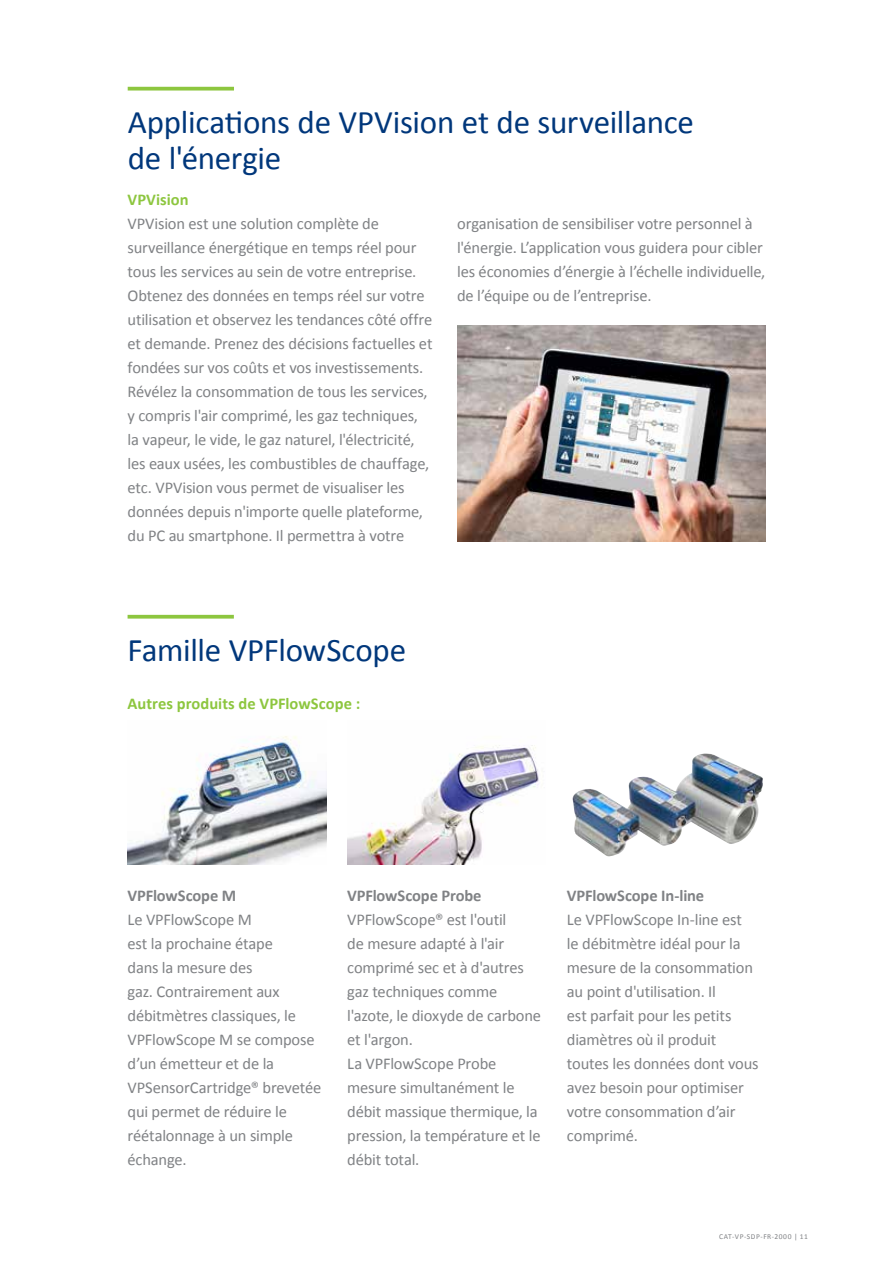
<style>
.page{position:relative;width:893px;height:1263px;background:#fff}
.page>*{position:absolute;margin:0;border:0;box-sizing:border-box;transform-origin:0 0}
.t1{font:33px/36px "Calibri";letter-spacing:-.01em;color:#00377b}
.t2{font:16.5px/24px "Calibri";letter-spacing:-.01em;color:#808285}
.t3{font:700 16.5px "Calibri";letter-spacing:-.005em;color:#808285}
.t4{font:700 16.5px "Calibri";letter-spacing:.005em;color:#8dc63f}
.t5{font:7.5px "Calibri";letter-spacing:.07em;color:#808285}
</style>
<div class="page">
<svg style="left:128px;top:87px;width:106px;height:4px"></svg>
<img style="left:457px;top:325px;width:308px;height:216px">
<svg style="left:128px;top:615px;width:106px;height:4px"></svg>
<img style="left:128px;top:736px;width:198px;height:129px">
<img style="left:347px;top:745px;width:192px;height:120px">
<img style="left:572px;top:753px;width:191px;height:104px">
<h1 class="t1" style="left:128px;top:104px;width:568px">Applications de VPVision et de surveillance de l'énergie</h1>
<p class="t4" style="left:128px;top:189px;width:63px">VPVision</p>
<p class="t2" style="left:128px;top:212px;width:306px">VPVision est une solution complète de surveillance énergétique en temps réel pour tous les services au sein de votre entreprise.<br>Obtenez des données en temps réel sur votre utilisation et observez les tendances côté offre et demande. Prenez des décisions factuelles et fondées sur vos coûts et vos investissements.<br>Révélez la consommation de tous les services, y compris l'air comprimé, les gaz techniques, la vapeur, le vide, le gaz naturel, l'électricité, les eaux usées, les combustibles de chauffage, etc. VPVision vous permet de visualiser les données depuis n'importe quelle plateforme, du PC au smartphone. Il permettra à votre</p>
<p class="t2" style="left:457px;top:212px;width:310px">organisation de sensibiliser votre personnel à l'énergie. L’application vous guidera pour cibler les économies d’énergie à l’échelle individuelle, de l’équipe ou de l’entreprise.</p>
<h1 class="t1" style="left:128px;top:632px;width:280px">Famille VPFlowScope</h1>
<p class="t4" style="left:128px;top:693px;width:234px">Autres produits de VPFlowScope :</p>
<p class="t3" style="left:128px;top:885px;width:110px">VPFlowScope M</p>
<p class="t2" style="left:128px;top:908px;width:195px">Le VPFlowScope M<br>est la prochaine étape<br>dans la mesure des<br>gaz. Contrairement aux débitmètres classiques, le<br>VPFlowScope M se compose d’un émetteur et de la<br>VPSensorCartridge® brevetée qui permet de réduire le réétalonnage à un simple échange.</p>
<p class="t3" style="left:347px;top:885px;width:136px">VPFlowScope Probe</p>
<p class="t2" style="left:347px;top:908px;width:195px">VPFlowScope® est l'outil<br>de mesure adapté à l'air comprimé sec et à d'autres gaz techniques comme l'azote, le dioxyde de carbone et l'argon.<br>La VPFlowScope Probe mesure simultanément le débit massique thermique, la pression, la température et le débit total.</p>
<p class="t3" style="left:567px;top:885px;width:139px">VPFlowScope In-line</p>
<p class="t2" style="left:567px;top:908px;width:193px">Le VPFlowScope In-line est<br>le débitmètre idéal pour la mesure de la consommation au point d'utilisation. Il<br>est parfait pour les petits diamètres où il produit toutes les données dont vous avez besoin pour optimiser votre consommation d’air comprimé.</p>
<p class="t5" style="left:719px;top:1231px;width:90px">CAT-VP-SDP-FR-2000 | 11</p>
</div>
